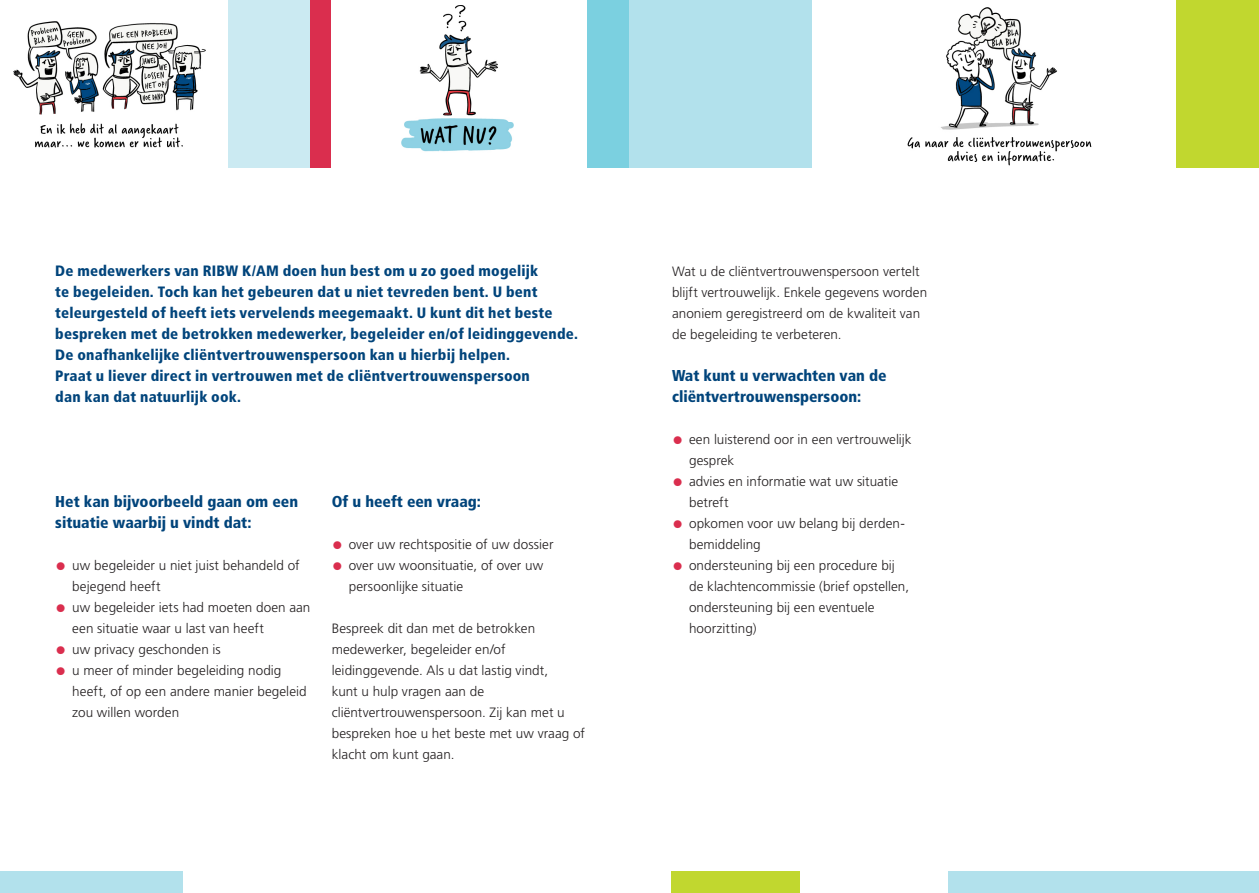
<style>
.page{position:relative;width:1259px;height:893px;background:#fff}
.page>*{position:absolute;margin:0;border:0;box-sizing:border-box;transform-origin:0 0}
.t1{font:900 condensed 15.75px/21px "Frutiger LT Std";color:#00447b}
.t2{font:900 condensed 15px/21px "Frutiger LT Std";letter-spacing:.015em;color:#00447b}
.t3{font:300 13.5px/21px "Frutiger LT Std";letter-spacing:.005em;color:#231f20}
.s1{font-weight:900;font-stretch:condensed;font-size:22.5px;color:#da2e4e}
</style>
<div class="page">
<div style="left:315px;top:0;width:314px;height:168px;background:#7bd0e0"></div>
<div style="left:629px;top:0;width:183px;height:168px;background:#b2e1ec"></div>
<div style="left:0;top:0;width:312px;height:168px;background:#cbeaf2"></div>
<div style="left:1176px;top:0;width:83px;height:168px;background:#c1d72f"></div>
<div style="left:310px;top:0;width:22px;height:168px;background:#da2e4e"></div>
<div style="left:0;top:872px;width:183px;height:21px;background:#b2e1ec"></div>
<div style="left:948px;top:872px;width:311px;height:21px;background:#b2e1ec"></div>
<div style="left:671px;top:872px;width:128px;height:21px;background:#c1d72f"></div>
<img style="left:907px;top:7px;width:185px;height:159px">
<div style="left:332px;top:0;width:255px;height:168px;background:#fff"></div>
<img style="left:401px;top:6px;width:112px;height:146px">
<div style="left:0;top:0;width:227px;height:168px;background:#fff"></div>
<img style="left:13px;top:21px;width:193px;height:127px">
<p class="t2" style="left:55px;top:260px;width:524px">De medewerkers van RIBW K/AM doen hun best om u zo goed mogelijk<br>te begeleiden. Toch kan het gebeuren dat u niet tevreden bent. U bent teleurgesteld of heeft iets vervelends meegemaakt. U kunt dit het beste bespreken met de betrokken medewerker, begeleider en/of leidinggevende.<br>De onafhankelijke cliëntvertrouwenspersoon kan u hierbij helpen.<br>Praat u liever direct in vertrouwen met de cliëntvertrouwenspersoon<br>dan kan dat natuurlijk ook.</p>
<p class="t1" style="left:55px;top:491px;width:244px">Het kan bijvoorbeeld gaan om een situatie waarbij u vindt dat:</p>
<p class="t3" style="left:72px;top:555px;width:229px;text-indent:-17px"><span class="s1">•</span> uw begeleider u niet juist behandeld of bejegend heeft</p>
<p class="t3" style="left:72px;top:597px;width:240px;text-indent:-17px"><span class="s1">•</span> uw begeleider iets had moeten doen aan een situatie waar u last van heeft</p>
<p class="t3" style="left:55px;top:639px;width:167px"><span class="s1">•</span> uw privacy geschonden is</p>
<p class="t3" style="left:72px;top:660px;width:236px;text-indent:-17px"><span class="s1">•</span> u meer of minder begeleiding nodig heeft, of op een andere manier begeleid zou willen worden</p>
<p class="t1" style="left:332px;top:491px;width:151px">Of u heeft een vraag:</p>
<p class="t3" style="left:332px;top:534px;width:223px"><span class="s1">•</span> over uw rechtspositie of uw dossier</p>
<p class="t3" style="left:349px;top:555px;width:196px;text-indent:-17px"><span class="s1">•</span> over uw woonsituatie, of over uw persoonlijke situatie</p>
<p class="t3" style="left:332px;top:618px;width:255px">Bespreek dit dan met de betrokken medewerker, begeleider en/of leidinggevende. Als u dat lastig vindt,<br>kunt u hulp vragen aan de cliëntvertrouwenspersoon. Zij kan met u bespreken hoe u het beste met uw vraag of klacht om kunt gaan.</p>
<p class="t3" style="left:672px;top:261px;width:257px">Wat u de cliëntvertrouwenspersoon vertelt blijft vertrouwelijk. Enkele gegevens worden anoniem geregistreerd om de kwaliteit van de begeleiding te verbeteren.</p>
<p class="t1" style="left:672px;top:365px;width:216px">Wat kunt u verwachten van de cliëntvertrouwenspersoon:</p>
<p class="t3" style="left:689px;top:429px;width:224px;text-indent:-17px"><span class="s1">•</span> een luisterend oor in een vertrouwelijk gesprek</p>
<p class="t3" style="left:689px;top:471px;width:211px;text-indent:-17px"><span class="s1">•</span> advies en informatie wat uw situatie betreft</p>
<p class="t3" style="left:689px;top:513px;width:217px;text-indent:-17px"><span class="s1">•</span> opkomen voor uw belang bij derden&shy;bemiddeling</p>
<p class="t3" style="left:689px;top:555px;width:222px;text-indent:-17px"><span class="s1">•</span> ondersteuning bij een procedure bij de klachtencommissie (brief opstellen, ondersteuning bij een eventuele hoorzitting)</p>
</div>
